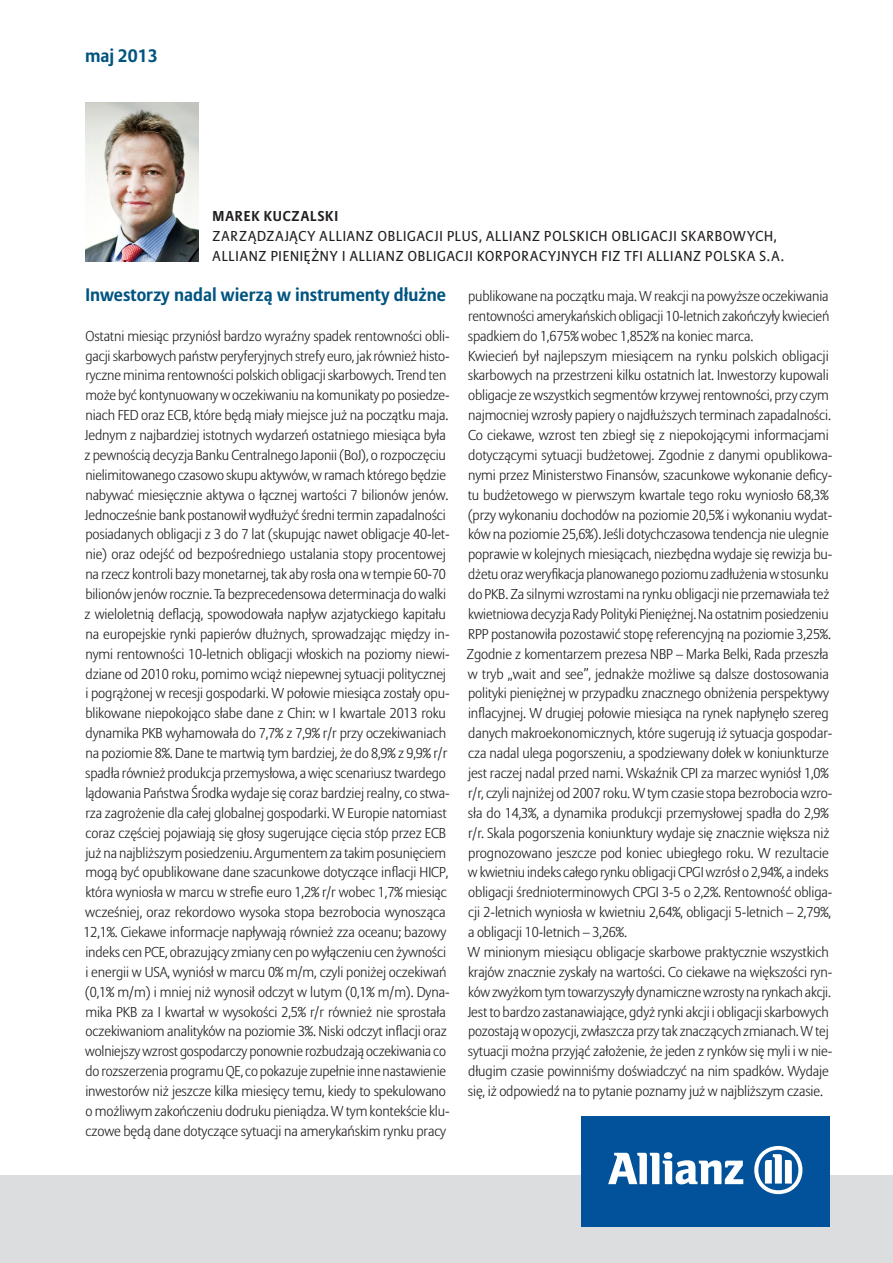
<style>
.page{position:relative;width:893px;height:1263px;background:#fff}
.page>*{position:absolute;margin:0;border:0;box-sizing:border-box;transform-origin:0 0}
.t1{font:700 18px "Allianz Sans CE";color:#005480}
.t2{font:300 14.25px/20px "Allianz Sans CE";letter-spacing:-.01em;color:#231f20}
.t3{font:14.25px/20px "Allianz Sans CE";letter-spacing:.055em;color:#231f20}
.t4{font:700 14.25px "Allianz Sans CE";letter-spacing:.165em;color:#231f20}
</style>
<div class="page">
<img style="left:85px;top:102px;width:113px;height:159px">
<div style="left:0;top:1175px;width:893px;height:88px;background:#dcdddf"></div>
<div style="left:581px;top:1116px;width:248px;height:110px;background:#01529a"></div>
<svg style="left:608px;top:1152px;width:135px;height:32px"></svg>
<svg style="left:754px;top:1146px;width:48px;height:48px"></svg>
<p class="t1" style="left:85px;top:45px;width:74px">maj 2013</p>
<p class="t4" style="left:213px;top:207px;width:127px">Marek Kuczalski</p>
<p class="t3" style="left:213px;top:227px;width:573px">ZARZĄDZAJĄCY ALLIANZ OBLIGACJI PLUS, ALLIANZ POLSKICH OBLIGACJI SKARBOWYCH,<br>ALLIANZ PIENIĘŻNY I ALLIANZ OBLIGACJI KORPORACYJNYCH FIZ TFI ALLIANZ POLSKA S.A.</p>
<p class="t1" style="left:85px;top:283px;width:362px">Inwestorzy nadal wierzą w instrumenty dłużne</p>
<p class="t2" style="left:83px;top:326px;width:368px">Ostatni miesiąc przyniósł bardzo wyraźny spadek rentowności obli&shy;gacji skarbowych państw peryferyjnych strefy euro, jak również histo&shy;ryczne minima rentowności polskich obligacji skarbowych. Trend ten może być kontynuowany woczekiwaniu na komunikaty po posiedze&shy;niach FED oraz ECB, które będą miały miejsce już na początku maja.<br>Jednym z najbardziej istotnych wydarzeń ostatniego miesiąca była z pewnością decyzja Banku Centralnego Japonii (BoJ), o rozpoczęciu nielimitowanego czasowo skupu aktywów, w ramach którego będzie nabywać miesięcznie aktywa o łącznej wartości 7 bilionów jenów.<br>Jednocześnie bank postanowił wydłużyć średni termin zapadalności posiadanych obligacji z 3 do 7 lat (skupując nawet obligacje 40-let&shy;nie) oraz odejść od bezpośredniego ustalania stopy procentowej na rzecz kontroli bazy monetarnej, tak aby rosła ona w tempie 60-70 bilionów jenów rocznie. Ta bezprecedensowa determinacja dowalki z wieloletnią deflacją, spowodowała napływ azjatyckiego kapitału na europejskie rynki papierów dłużnych, sprowadzając między in&shy;nymi rentowności 10-letnich obligacji włoskich na poziomy niewi&shy;dziane od 2010 roku, pomimo wciąż niepewnej sytuacji politycznej i pogrążonej w recesji gospodarki. W połowie miesiąca zostały opu&shy;blikowane niepokojąco słabe dane z Chin: w I kwartale 2013 roku dynamika PKB wyhamowała do 7,7% z 7,9% r/r przy oczekiwaniach na poziomie 8%. Dane te martwią tym bardziej, że do 8,9% z 9,9% r/r spadła również produkcja przemysłowa, awięc scenariusz twardego lądowania Państwa Środka wydaje się coraz bardziej realny, co stwa&shy;rza zagrożenie dla całej globalnej gospodarki. W Europie natomiast coraz częściej pojawiają się głosy sugerujące cięcia stóp przez ECB już na najbliższym posiedzeniu. Argumentem za takim posunięciem mogą być opublikowane dane szacunkowe dotyczące inflacji HICP, która wyniosła w marcu w strefie euro 1,2% r/r wobec 1,7% miesiąc wcześniej, oraz rekordowo wysoka stopa bezrobocia wynosząca 12,1%. Ciekawe informacje napływają również zza oceanu; bazowy indeks cen PCE, obrazujący zmiany cen powyłączeniu cen żywności i energii w USA, wyniósł w marcu 0% m/m, czyli poniżej oczekiwań (0,1% m/m) i mniej niż wynosił odczyt w lutym (0,1% m/m). Dyna&shy;mika PKB za I kwartał w wysokości 2,5% r/r również nie sprostała oczekiwaniom analityków na poziomie 3%. Niski odczyt inflacji oraz wolniejszy wzrost gospodarczy ponownie rozbudzają oczekiwania co do rozszerzenia programu QE, co pokazuje zupełnie inne nastawienie inwestorów niż jeszcze kilka miesięcy temu, kiedy to spekulowano o możliwym zakończeniu dodruku pieniądza. W tym kontekście klu&shy;czowe będą dane dotyczące sytuacji na amerykańskim rynku pracy</p>
<p class="t2" style="left:466px;top:287px;width:367px">publikowane na początku maja. W reakcji na powyższe oczekiwania rentowności amerykańskich obligacji 10-letnich zakończyły kwiecień spadkiem do 1,675% wobec 1,852% na koniec marca.<br>Kwiecień był najlepszym miesiącem na rynku polskich obligacji skarbowych na przestrzeni kilku ostatnich lat. Inwestorzy kupowali obligacje ze wszystkich segmentów krzywej rentowności, przy czym najmocniej wzrosły papiery o najdłuższych terminach zapadalności.<br>Co ciekawe, wzrost ten zbiegł się z niepokojącymi informacjami dotyczącymi sytuacji budżetowej. Zgodnie z danymi opublikowa&shy;nymi przez Ministerstwo Finansów, szacunkowe wykonanie deficy&shy;tu budżetowego w pierwszym kwartale tego roku wyniosło 68,3% (przy wykonaniu dochodów na poziomie 20,5% i wykonaniu wydat&shy;ków na poziomie 25,6%). Jeśli dotychczasowa tendencja nie ulegnie poprawie w kolejnych miesiącach, niezbędna wydaje się rewizja bu&shy;dżetu oraz weryfikacja planowanego poziomu zadłużenia wstosunku do PKB. Za silnymi wzrostami na rynku obligacji nie przemawiała też kwietniowa decyzja Rady Polityki Pieniężnej. Na ostatnim posiedzeniu RPP postanowiła pozostawić stopę referencyjną na poziomie 3,25%.<br>Zgodnie z komentarzem prezesa NBP – Marka Belki, Rada przeszła w tryb „wait and see”, jednakże możliwe są dalsze dostosowania polityki pieniężnej w przypadku znacznego obniżenia perspektywy inflacyjnej. W drugiej połowie miesiąca na rynek napłynęło szereg danych makroekonomicznych, które sugerują iż sytuacja gospodar&shy;cza nadal ulega pogorszeniu, a spodziewany dołek w koniunkturze jest raczej nadal przed nami. Wskaźnik CPI za marzec wyniósł 1,0% r/r, czyli najniżej od 2007 roku. W tym czasie stopa bezrobocia wzro&shy;sła do 14,3%, a dynamika produkcji przemysłowej spadła do 2,9% r/r. Skala pogorszenia koniunktury wydaje się znacznie większa niż prognozowano jeszcze pod koniec ubiegłego roku. W rezultacie w kwietniu indeks całego rynku obligacji CPGI wzrósł o 2,94%, a indeks obligacji średnioterminowych CPGI 3-5 o 2,2%. Rentowność obliga&shy;cji 2-letnich wyniosła w kwietniu 2,64%, obligacji 5-letnich – 2,79%, a obligacji 10-letnich – 3,26%.<br>W minionym miesiącu obligacje skarbowe praktycznie wszystkich krajów znacznie zyskały na wartości. Co ciekawe na większości ryn&shy;ków zwyżkom tym towarzyszyły dynamiczne wzrosty na rynkach akcji.<br>Jest to bardzo zastanawiające, gdyż rynki akcji i obligacji skarbowych pozostają w opozycji, zwłaszcza przy tak znaczących zmianach. W tej sytuacji można przyjąć założenie, że jeden z rynków się myli i w nie&shy;długim czasie powinniśmy doświadczyć na nim spadków. Wydaje się, iż odpowiedź na to pytanie poznamy już w najbliższym czasie.</p>
</div>
